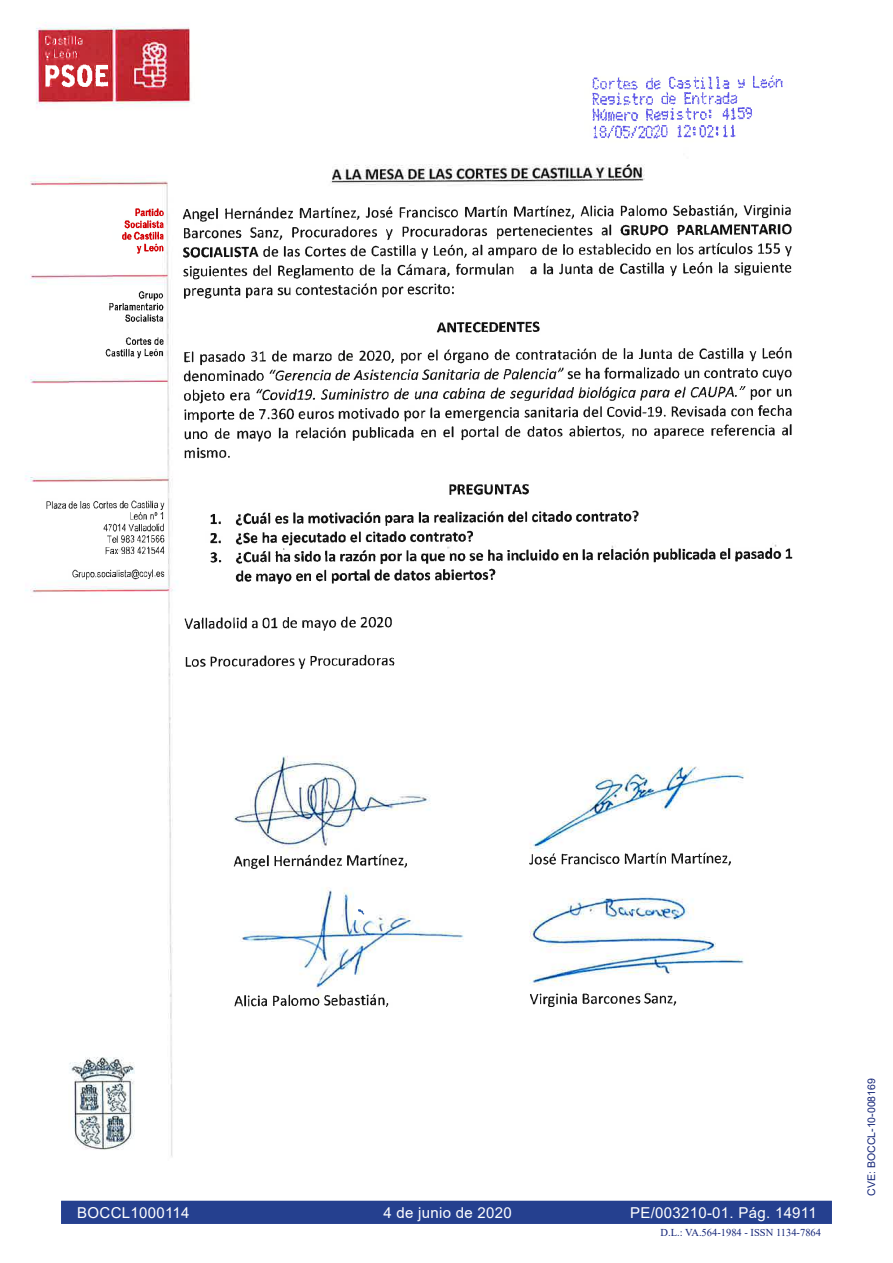
<style>
.page{position:relative;width:893px;height:1263px;background:#fff}
.page>*{position:absolute;margin:0;border:0;box-sizing:border-box;transform-origin:0 0}
.E_CVE{font:15px "Arial";letter-spacing:.02em;color:#fff}
.t1{font:10.5px "Times New Roman";color:#132477}
.t2{font:10.5px "Arial";color:#132477}
</style>
<div class="page">
<div style="left:60px;top:1200px;width:773px;height:25px;background:#25408f"></div>
<div style="left:60px;top:1199px;width:773px;height:26px;border:2px solid #fff"></div>
<img style="left:25px;top:22px;width:808px;height:1178px">
<img style="left:45px;top:36px;width:63px;height:52px">
<img style="left:592px;top:75px;width:192px;height:63px">
<img style="left:45px;top:164px;width:747px;height:842px">
<svg style="left:357px;top:909px;width:8px;height:5px"></svg>
<p class="E_CVE" style="left:77px;top:1202px;width:114px">BOCCL1000114</p>
<p class="E_CVE" style="left:383px;top:1202px;width:130px">4 de junio de 2020</p>
<p class="E_CVE" style="left:630px;top:1202px;width:188px">PE/003210-01. Pág. 14911</p>
<p class="t1" style="left:661px;top:1225px;width:162px">D.L.: VA.564-1984 - ISSN 1134-7864</p>
<p class="t2" style="left:864px;top:1195px;width:119px;rotate:-90deg">CVE: BOCCL-10-008169</p>
</div>
